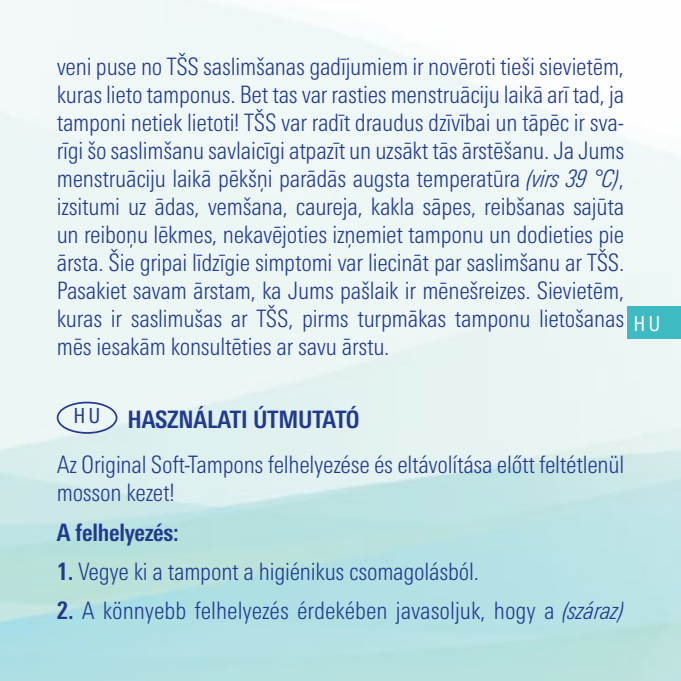
<style>
.page{position:relative;width:681px;height:681px;background:#fff}
.page>*{position:absolute;margin:0;border:0;box-sizing:border-box;transform-origin:0 0}
.t1{font:300 condensed 24px/28px "Univers Next Pro";letter-spacing:-.01em;color:#213a8f;text-align:justify}
.t2{font:700 condensed 24px "Univers Next Pro";letter-spacing:-.01em;color:#213a8f}
.t3{font:condensed 20.8px "Univers Next Pro";color:#fff}
.s1{font-style:italic}
.s2{font-weight:700}
</style>
<div class="page">
<img style="left:0;top:0;width:680px;height:680px">
<div style="left:57px;top:401px;width:60px;height:32px;border:2px solid #213a8f;border-radius:50%"></div>
<div style="left:626px;top:306px;width:54px;height:33px;background:#3dbac2"></div>
<p class="t1" style="left:57px;top:52px;width:569px">veni puse no TŠS saslimšanas gadījumiem ir novēroti tieši sievietēm, kuras lieto tamponus. Bet tas var rasties menstruāciju laikā arī tad, ja tamponi netiek lietoti! TŠS var radīt draudus dzīvībai un tāpēc ir sva&shy;rīgi šo saslimšanu savlaicīgi atpazīt un uzsākt tās ārstēšanu. Ja Jums menstruāciju laikā pēkšņi parādās augsta temperatūra <span class="s1">(virs 39 °C)</span>, izsitumi uz ādas, vemšana, caureja, kakla sāpes, reibšanas sajūta un reiboņu lēkmes, nekavējoties izņemiet tamponu un dodieties pie ārsta. Šie gripai līdzīgie simptomi var liecināt par saslimšanu ar TŠS.<br>Pasakiet savam ārstam, ka Jums pašlaik ir mēnešreizes. Sievietēm, kuras ir saslimušas ar TŠS, pirms turpmākas tamponu lietošanas mēs iesakām konsultēties ar savu ārstu.</p>
<p class="t3" style="left:633px;top:311px;width:28px">HU</p>
<p class="t1" style="left:57px;top:396px;width:568px;line-height:45.2px;text-indent:17px"><sup>HU</sup> <span class="s2">HASZNÁLATI ÚTMUTATÓ<br></span>Az Original Soft-Tampons felhelyezése és eltávolítása előtt feltétlenül</p>
<p class="t1" style="left:57px;top:478px;width:119px">mosson kezet!</p>
<p class="t2" style="left:57px;top:517px;width:123px">A felhelyezés:</p>
<p class="t1" style="left:57px;top:557px;width:423px"><span class="s2">1.</span> Vegye ki a tampont a higiénikus csomagolásból.</p>
<p class="t1" style="left:57px;top:596px;width:568px"><span class="s2">2.</span> A könnyebb felhelyezés érdekében javasoljuk, hogy a <span class="s1">(száraz)</span></p>
</div>
